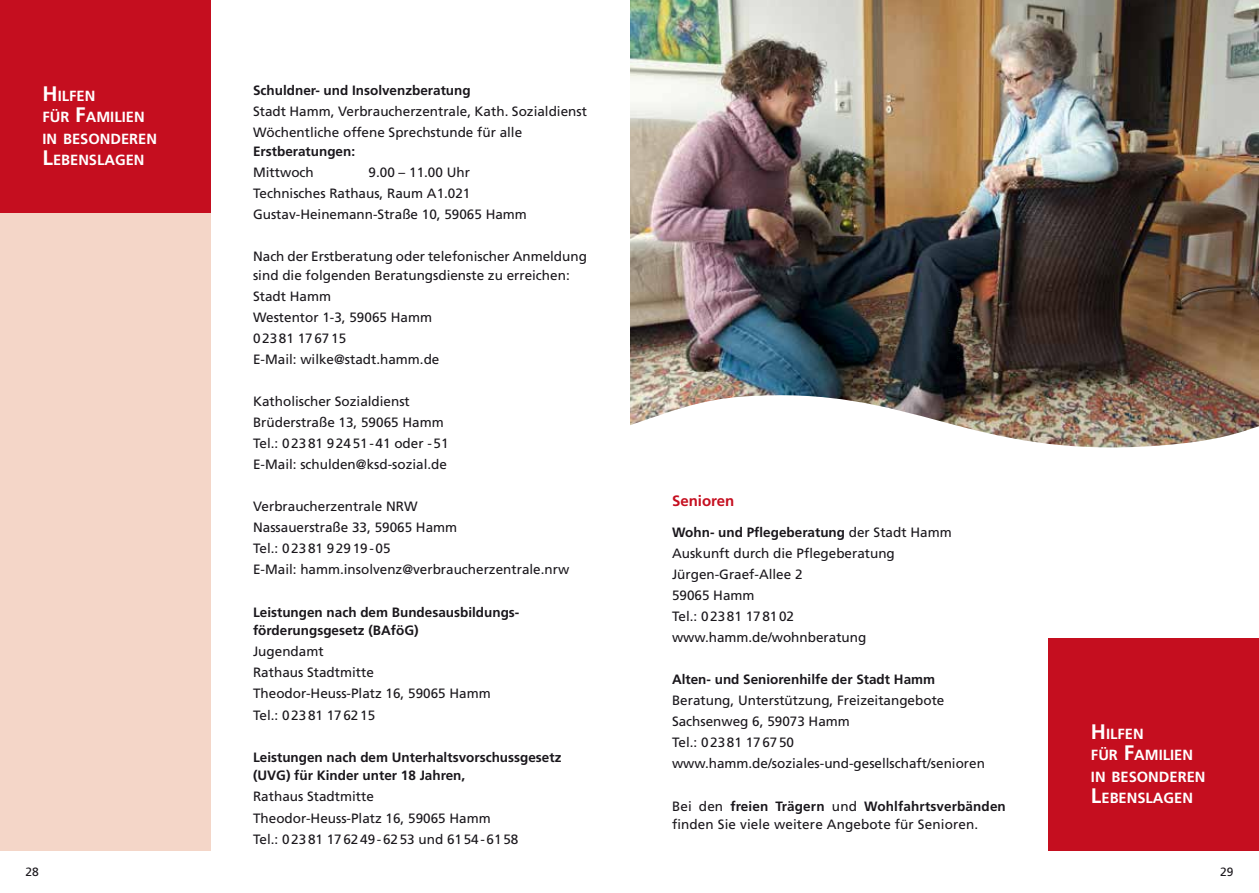
<style>
.page{position:relative;width:1259px;height:893px;background:#fff}
.page>*{position:absolute;margin:0;border:0;box-sizing:border-box;transform-origin:0 0}
.t1{font:700 15px "Frutiger";color:#c50e1f}
.t2{font:700 14.7px/21.5px "Frutiger";color:#fff}
.t3{font:13.5px/21px "Frutiger";color:#1a171c}
.t4{font:700 13.5px/18.9px "Frutiger";color:#1a171c}
.t5{font:12px "Frutiger";color:#1a171c}
.s1{font-size:21px}
.s2{color:#fff}
.s3{font-weight:700}
</style>
<div class="page">
<div style="left:0;top:0;width:210px;height:850px;background:#f4d6c8"></div>
<div style="left:0;top:0;width:210px;height:213px;background:#c50e1f"></div>
<img style="left:630px;top:0;width:629px;height:395px">
<img style="left:630px;top:395px;width:629px;height:53px">
<div style="left:1048px;top:638px;width:211px;height:212px;background:#c50e1f"></div>
<p class="t2" style="left:43px;top:85px;width:116px"><span class="s1">H</span> ILFEN<br>FÜR <span class="s1">F</span>AMILIEN<br>IN BESONDEREN<br><span class="s1">L</span>EBENSLAGEN</p>
<p class="t4" style="left:253px;top:81px;width:219px">Schuldner- und Insolvenzberatung</p>
<p class="t3" style="left:253px;top:101px;width:335px">Stadt Hamm, Verbraucherzentrale, Kath. Sozialdienst<br>Wöchentliche offene Sprechstunde für alle</p>
<p class="t4" style="left:253px;top:142px;width:104px">Erstberatungen:</p>
<p class="t3" style="left:253px;top:162px;width:62px">Mittwoch</p>
<p class="t3" style="left:253px;top:162px;width:275px;text-indent:108px"><span class="s2">0</span>9.00 – 11.00 Uhr<br>Technisches Rathaus, Raum A1.021<br>Gustav-Heinemann-Straße 10, 59065 Hamm</p>
<p class="t3" style="left:253px;top:247px;width:335px;line-height:18.9px">Nach der Erstberatung oder telefonischer Anmeldung sind die folgenden Beratungsdienste zu erreichen:</p>
<p class="t3" style="left:253px;top:286px;width:188px">Stadt Hamm<br>Westentor 1-3, 59065 Hamm<br>02381 176715<br>E-Mail: wilke@stadt.hamm.de</p>
<p class="t3" style="left:253px;top:391px;width:197px">Katholischer Sozialdienst<br>Brüderstraße 13, 59065 Hamm<br>Tel.: 02381 92451-41 oder -51<br>E-Mail: schulden@ksd-sozial.de</p>
<p class="t3" style="left:253px;top:496px;width:318px">Verbraucherzentrale NRW<br>Nassauerstraße 33, 59065 Hamm<br>Tel.: 02381 92919-05<br>E-Mail: hamm.insolvenz@verbraucherzentrale.nrw</p>
<p class="t4" style="left:253px;top:602px;width:268px">Leistungen nach dem Bundesausbildungs&shy;förderungsgesetz (BAföG)</p>
<p class="t3" style="left:253px;top:641px;width:239px">Jugendamt<br>Rathaus Stadtmitte<br>Theodor-Heuss-Platz 16, 59065 Hamm<br>Tel.: 02381 176215</p>
<p class="t4" style="left:253px;top:747px;width:310px">Leistungen nach dem Unterhaltsvorschussgesetz (UVG) für Kinder unter 18 Jahren,</p>
<p class="t3" style="left:253px;top:786px;width:267px">Rathaus Stadtmitte<br>Theodor-Heuss-Platz 16, 59065 Hamm<br>Tel.: 02381 176249-6253 und 6154-6158</p>
<p class="t1" style="left:672px;top:492px;width:64px">Senioren</p>
<p class="t3" style="left:672px;top:522px;width:281px"><span class="s3">Wohn- und Pflegeberatung</span> der Stadt Hamm<br>Auskunft durch die Pflegeberatung<br>Jürgen-Graef-Allee 2<br>59065 Hamm<br>Tel.: 02381 178102 www.hamm.de/wohnberatung</p>
<p class="t4" style="left:672px;top:670px;width:265px">Alten- und Seniorenhilfe der Stadt Hamm</p>
<p class="t3" style="left:672px;top:690px;width:314px">Beratung, Unterstützung, Freizeitangebote Sachsenweg 6, 59073 Hamm<br>Tel.: 02381 176750 www.hamm.de/soziales-und-gesellschaft/senioren</p>
<p class="t3" style="left:672px;top:796px;width:335px;line-height:18.9px">Bei den <span class="s3">freien Trägern</span> und <span class="s3">Wohlfahrtsverbänden </span>finden Sie viele weitere Angebote für Senioren.</p>
<p class="t2" style="left:1091px;top:723px;width:116px"><span class="s1">H</span> ILFEN<br>FÜR <span class="s1">F</span>AMILIEN<br>IN BESONDEREN<br><span class="s1">L</span>EBENSLAGEN</p>
<p class="t5" style="left:26px;top:864px;width:15px">28</p>
<p class="t5" style="left:1220px;top:864px;width:15px">29</p>
</div>
